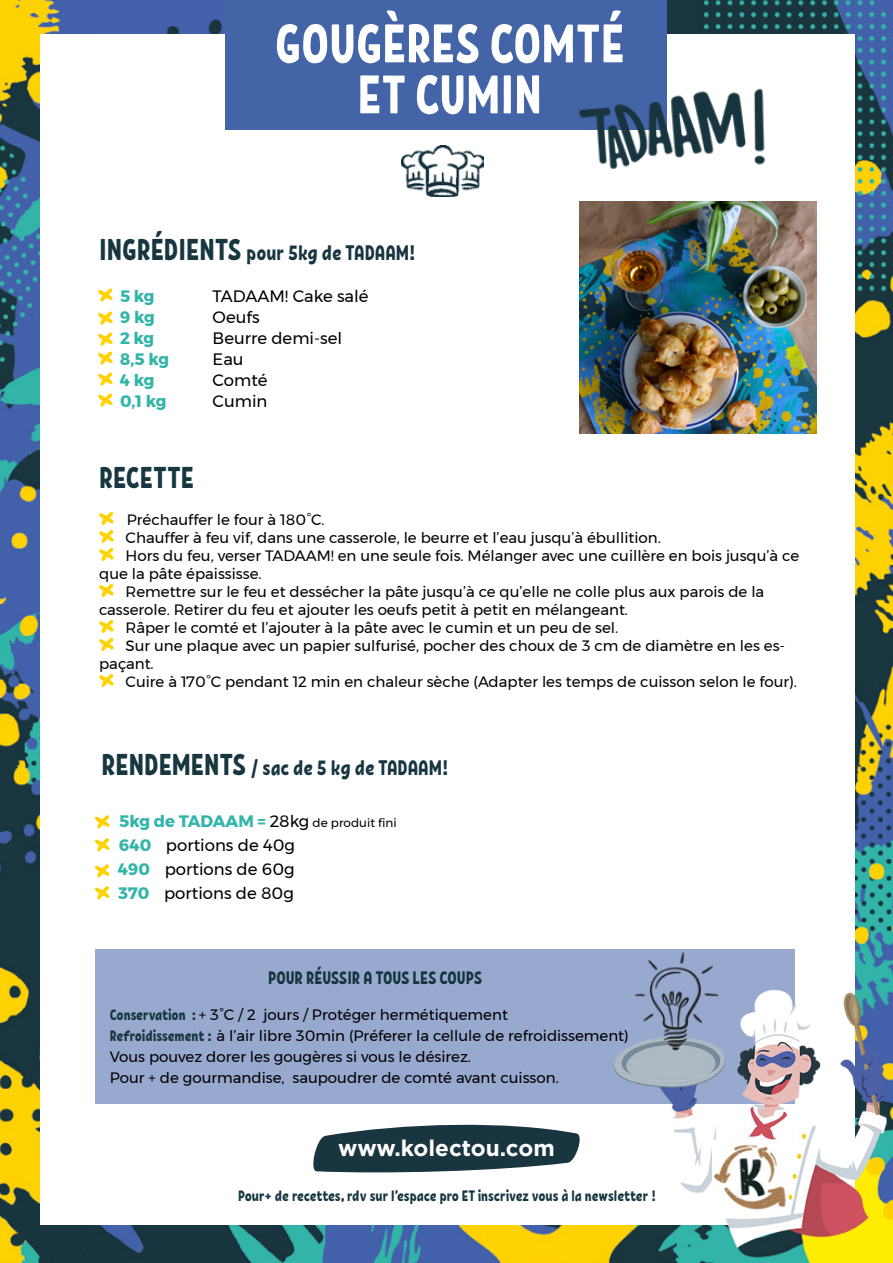
<style>
.page{position:relative;width:893px;height:1263px;background:#fff}
.page>*{position:absolute;margin:0;border:0;box-sizing:border-box;transform-origin:0 0}
.t1{font:54px/51px "RF Krabuler";color:#fff;text-align:center}
.t2{font:30px "RF Krabuler";color:#17363f}
.t3{font:700 22.5px "Gotham";color:#fff}
.t4{font:21px "RF Krabuler";color:#17363f}
.t5{font:18px "RF Krabuler";color:#15343d}
.t6{font:16.5px/21px "Montserrat";color:#000;text-align:justify}
.t7{font:700 16.5px/21px "Montserrat";letter-spacing:-.03em;color:#32b5a9}
.t8{font:15px/21px "Montserrat";color:#000}
.t9{font:15px "RF Krabuler";letter-spacing:-.005em;color:#17363f}
.t10{font:12px "Montserrat";color:#000}
.s1{font-size:30px}
.s2{font-weight:700;font-size:16.5px;color:#32b5a9}
.s3{font-size:16.5px}
.s4{font-weight:700;color:#32b5a9}
.s5{font-family:"RF Krabuler";color:#15343d}
.s6{font-family:"RF Krabuler";color:#16343e}
</style>
<div class="page">
<img style="left:0;top:0;width:893px;height:1263px">
<div style="left:40px;top:34px;width:815px;height:1191px;background:#fff"></div>
<svg style="left:313px;top:1124px;width:267px;height:49px"></svg>
<svg style="left:95px;top:815px;width:15px;height:13px"></svg>
<svg style="left:95px;top:838px;width:15px;height:13px"></svg>
<svg style="left:95px;top:864px;width:15px;height:13px"></svg>
<svg style="left:95px;top:886px;width:15px;height:13px"></svg>
<div style="left:95px;top:949px;width:699px;height:154px;background:#97a9ce"></div>
<img style="left:596px;top:969px;width:297px;height:287px">
<img style="left:712px;top:1141px;width:76px;height:70px">
<svg style="left:98px;top:288px;width:15px;height:14px"></svg>
<svg style="left:98px;top:311px;width:15px;height:14px"></svg>
<svg style="left:98px;top:332px;width:15px;height:33px"></svg>
<svg style="left:98px;top:372px;width:15px;height:14px"></svg>
<svg style="left:98px;top:393px;width:15px;height:14px"></svg>
<svg style="left:99px;top:511px;width:15px;height:50px"></svg>
<svg style="left:99px;top:583px;width:15px;height:14px"></svg>
<svg style="left:99px;top:619px;width:15px;height:32px"></svg>
<svg style="left:99px;top:673px;width:15px;height:14px"></svg>
<img style="left:579px;top:202px;width:237px;height:231px">
<img style="left:613px;top:952px;width:127px;height:124px">
<div style="left:226px;top:0;width:441px;height:130px;background:#4364a7"></div>
<img style="left:579px;top:88px;width:186px;height:81px">
<img style="left:401px;top:145px;width:83px;height:51px">
<h1 class="t1" style="left:275px;top:18px;width:351px">GOUGÈRES COMTÉ<br>ET CUMIN</h1>
<h3 class="t4" style="left:99px;top:240px;width:318px"><span class="s1">INGRÉDIENTS</span> pour 5kg de TADAAM!</h3>
<p class="t7" style="left:120px;top:285px;width:51px">5 kg<br>9 kg<br>2 kg<br>8,5 kg<br>4 kg<br>0,1 kg</p>
<p class="t6" style="left:213px;top:285px;width:157px;text-align:left">TADAAM! Cake salé<br>Oeufs<br>Beurre demi-sel<br>Eau<br>Comté<br>Cumin</p>
<h2 class="t2" style="left:99px;top:459px;width:97px">RECETTE</h2>
<p class="t8" style="left:127px;top:509px;width:199px">Préchauffer le four à 180°C.</p>
<p class="t8" style="left:126px;top:527px;width:537px">Chauffer à feu vif, dans une casserole, le beurre et l’eau jusqu’à ébullition.</p>
<p class="t8" style="left:126px;top:545px;width:675px">Hors du feu, verser TADAAM! en une seule fois. Mélanger avec une cuillère en bois jusqu’à ce</p>
<p class="t8" style="left:99px;top:563px;width:164px">que la pâte épaississe.</p>
<p class="t8" style="left:126px;top:581px;width:640px">Remettre sur le feu et dessécher la pâte jusqu’à ce qu’elle ne colle plus aux parois de la</p>
<p class="t8" style="left:99px;top:599px;width:530px">casserole. Retirer du feu et ajouter les oeufs petit à petit en mélangeant.</p>
<p class="t8" style="left:126px;top:617px;width:494px">Râper le comté et l’ajouter à la pâte avec le cumin et un peu de sel.</p>
<p class="t8" style="left:126px;top:635px;width:661px">Sur une plaque avec un papier sulfurisé, pocher des choux de 3 cm de diamètre en les es-</p>
<p class="t8" style="left:99px;top:653px;width:56px">paçant.</p>
<p class="t8" style="left:126px;top:671px;width:673px">Cuire à 170°C pendant 12 min en chaleur sèche (Adapter les temps de cuisson selon le four).</p>
<h3 class="t4" style="left:102px;top:755px;width:348px"><span class="s1">RENDEMENTS</span> / sac de 5 kg de TADAAM!</h3>
<p class="t10" style="left:119px;top:814px;width:279px"><span class="s2">5kg de TADAAM =</span> <span class="s3">28kg</span> de produit fini</p>
<p class="t6" style="left:118px;top:833px;width:178px;line-height:24px"><span class="s4">640</span> portions de 40g <span class="s4">490</span> portions de 60g <span class="s4">370</span> portions de 80g</p>
<p class="t5" style="left:268px;top:966px;width:216px">POUR RÉUSSIR A TOUS LES COUPS</p>
<p class="t8" style="left:110px;top:1004px;width:520px"><span class="s5">Conservation :</span> + 3°C / 2 jours / Protéger hermétiquement<br><span class="s6">Refroidissement :</span> à l’air libre 30min (Préferer la cellule de refroidissement)<br>Vous pouvez dorer les gougères si vous le désirez.<br>Pour + de gourmandise, saupoudrer de comté avant cuisson.</p>
<h3 class="t3" style="left:338px;top:1134px;width:218px">www.kolectou.com</h3>
<p class="t9" style="left:238px;top:1187px;width:419px">Pour+ de recettes, rdv sur l’espace pro ET inscrivez vous à la newsletter !</p>
</div>
